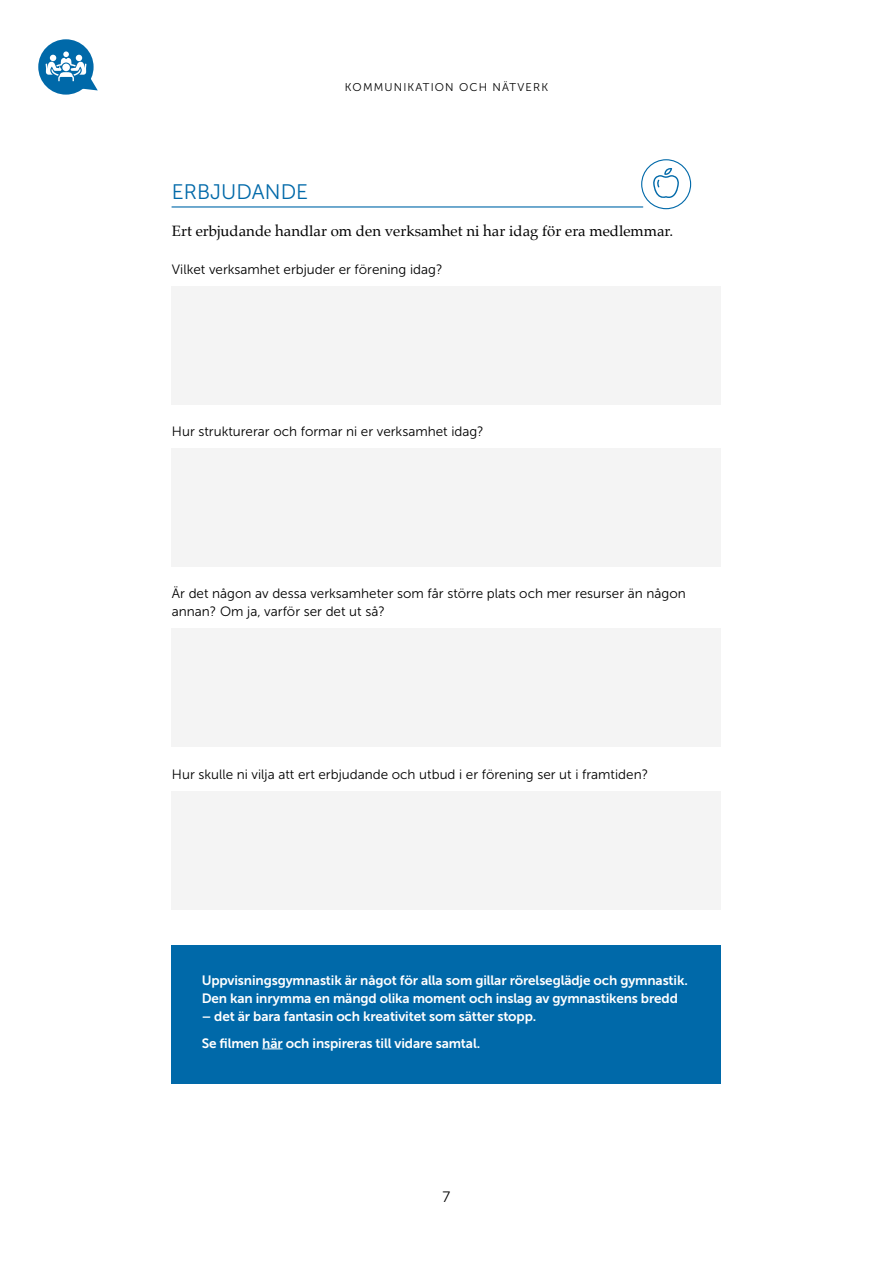
<style>
.page{position:relative;width:893px;height:1263px;background:#fff}
.page>*{position:absolute;margin:0;border:0;box-sizing:border-box;transform-origin:0 0}
.t1{font:21px "Museo Sans 300";color:#0069a9}
.t2{font:15px "Palatino";color:#000}
.t3{font:15px "Museo Sans 300";color:#000}
.t4{font:13.5px/18px "Museo Sans 300";color:#000}
.t5{font:13.5px/18px "Museo Sans 700";letter-spacing:-.01em;color:#fff}
.t6{font:11.25px "Museo Sans 300";letter-spacing:.1em;color:#000}
</style>
<div class="page">
<div style="left:172px;top:286px;width:549px;height:118px;background:#f4f4f4"></div>
<div style="left:172px;top:448px;width:549px;height:118px;background:#f4f4f4"></div>
<div style="left:172px;top:791px;width:549px;height:118px;background:#f4f4f4"></div>
<div style="left:172px;top:629px;width:549px;height:118px;background:#f4f4f4"></div>
<div style="left:641px;top:159px;width:50px;height:50px;border:1px solid #0069a9;border-radius:50%"></div>
<hr style="left:172px;top:206px;width:471px;height:2px;background:#0069a9">
<div style="left:172px;top:945px;width:549px;height:139px;background:#0069a9"></div>
<svg style="left:262px;top:1048px;width:21px;height:1px"></svg>
<svg style="left:653px;top:168px;width:26px;height:30px"></svg>
<div style="left:38px;top:39px;width:56px;height:56px;background:#0069a9;border-radius:50%"></div>
<svg style="left:46px;top:51px;width:52px;height:39px"></svg>
<h1 class="t1" style="left:172px;top:180px;width:138px">ERBJUDANDE</h1>
<p class="t6" style="left:345px;top:81px;width:205px">KOMMUNIKATION OCH NÄTVERK</p>
<p class="t2" style="left:172px;top:218px;width:503px">Ert erbjudande handlar om den verksamhet ni har idag för era medlemmar.</p>
<p class="t4" style="left:172px;top:261px;width:272px">Vilket verksamhet erbjuder er förening idag?</p>
<p class="t4" style="left:172px;top:422px;width:313px">Hur strukturerar och formar ni er verksamhet idag?</p>
<p class="t4" style="left:172px;top:584px;width:515px">Är det någon av dessa verksamheter som får större plats och mer resurser än någon annan? Om ja, varför ser det ut så?</p>
<p class="t4" style="left:172px;top:765px;width:478px">Hur skulle ni vilja att ert erbjudande och utbud i er förening ser ut i framtiden?</p>
<p class="t5" style="left:202px;top:971px;width:488px">Uppvisningsgymnastik är något för alla som gillar rörelseglädje och gymnastik.<br>Den kan inrymma en mängd olika moment och inslag av gymnastikens bredd</p>
<p class="t5" style="left:202px;top:1003px;width:336px;line-height:26.5px">– det är bara fantasin och kreativitet som sätter stopp.<br>Se filmen här och inspireras till vidare samtal.</p>
<p class="t3" style="left:443px;top:1189px;width:9px">7</p>
</div>
